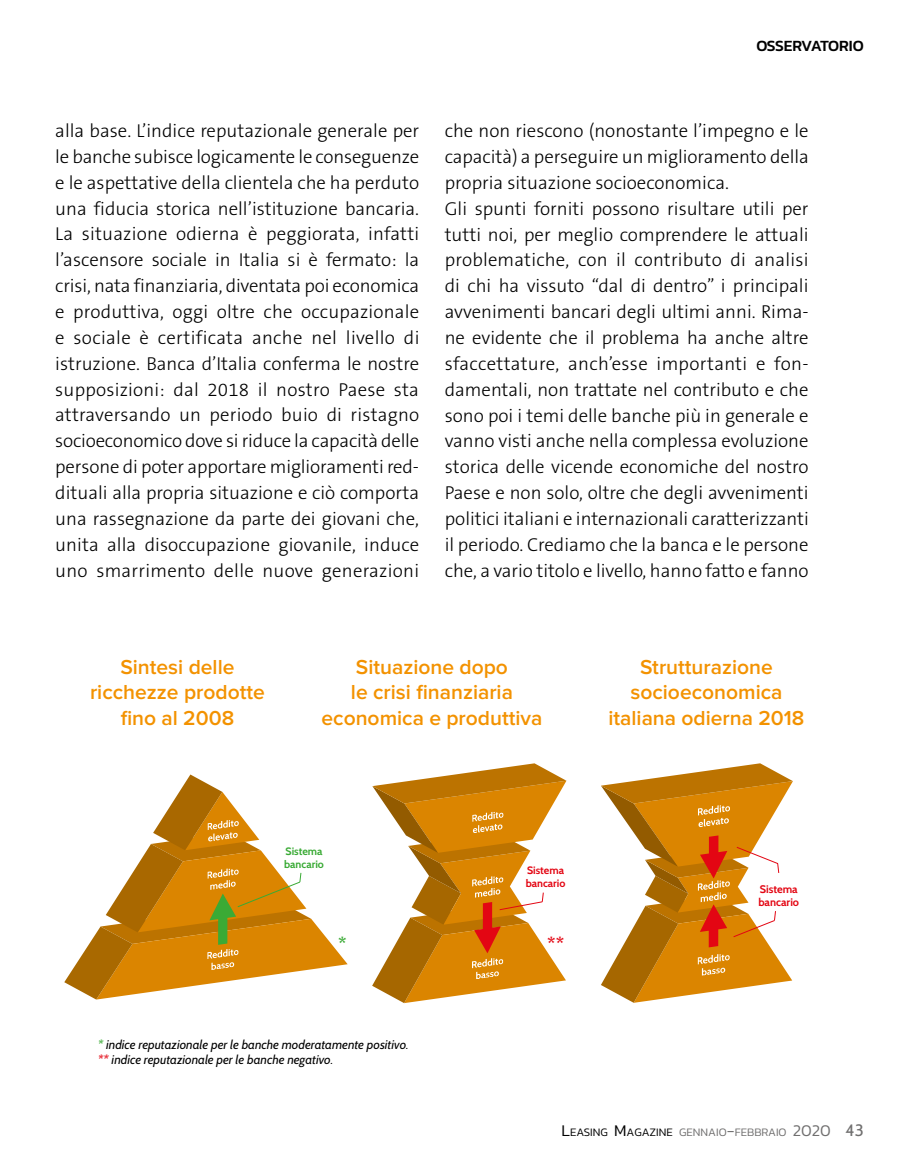
<style>
.page{position:relative;width:915px;height:1170px;background:#fff}
.page>*{position:absolute;margin:0;border:0;box-sizing:border-box;transform-origin:0 0}
.t1{font:600 21px/25.5px "Proxima Nova";color:#f39200;text-align:center}
.t2{font:700 19.2px "Cabin";color:#e30613}
.t3{font:700 19.2px "Cabin";color:#3aaa35}
.t4{font:300 18.75px/25.8px "The Sans B3";color:#000;text-align:justify}
.t5{font:500 15.75px "Kanit";letter-spacing:-.035em;color:#000}
.t6{font:italic 12.6px/15.1px "Cabin";color:#000}
.t7{font:300 11.55px "Kanit";color:#706f6f}
.t8{font:700 10.95px/13.2px "Cabin";color:#e30613}
.t9{font:700 10.65px/12.9px "Cabin";color:#3aaa35}
.t10{font:700 10.65px/12.9px "Cabin";color:#e30613}
.s1{font-weight:700;color:#3aaa35}
.s2{font-weight:700;color:#e30613}
.s3{font-size:16.5px;color:#000}
.s4{color:#000}
.s5{font-size:16.5px}
.s6{font-family:"Cabin";font-weight:400;font-size:16.5px}
</style>
<div class="page">
<svg style="left:64px;top:774px;width:283px;height:225px"></svg>
<svg style="left:372px;top:763px;width:194px;height:240px"></svg>
<svg style="left:601px;top:763px;width:191px;height:239px"></svg>
<p class="t5" style="left:756px;top:34px;width:109px">OSSERVATORIO</p>
<p class="t4" style="left:55px;top:119px;width:365px">alla base. L’indice reputazionale generale per le banche subisce logicamente le conseguenze e le aspettative della clientela che ha perduto una fiducia storica nell’istituzione bancaria.<br>La situazione odierna è peggiorata, infatti l’ascensore sociale in Italia si è fermato: la crisi, nata finanziaria, diventata poi economica e produttiva, oggi oltre che occupazionale e sociale è certificata anche nel livello di istruzione. Banca d’Italia conferma le nostre supposizioni: dal 2018 il nostro Paese sta attraversando un periodo buio di ristagno socioeconomico dove si riduce la capacità delle persone di poter apportare miglioramenti red&shy;dituali alla propria situazione e ciò comporta una rassegnazione da parte dei giovani che, unita alla disoccupazione giovanile, induce uno smarrimento delle nuove generazioni</p>
<p class="t4" style="left:444px;top:119px;width:365px;text-align:left">che non riescono (nonostante l’impegno e le capacità) a perseguire un miglioramento della propria situazione socioeconomica.<br>Gli spunti forniti possono risultare utili per tutti noi, per meglio comprendere le attuali problematiche, con il contributo di analisi di chi ha vissuto “dal di dentro” i principali avvenimenti bancari degli ultimi anni. Rima&shy;ne evidente che il problema ha anche altre sfaccettature, anch’esse importanti e fon&shy;damentali, non trattate nel contributo e che sono poi i temi delle banche più in generale e vanno visti anche nella complessa evoluzione storica delle vicende economiche del nostro Paese e non solo, oltre che degli avvenimenti politici italiani e internazionali caratterizzanti il periodo. Crediamo che la banca e le persone che, a vario titolo e livello, hanno fatto e fanno</p>
<p class="t1" style="left:90px;top:654px;width:176px">Sintesi delle ricchezze prodotte fino al 2008</p>
<p class="t1" style="left:321px;top:654px;width:222px">Situazione dopo<br>le crisi finanziaria economica e produttiva</p>
<p class="t1" style="left:608px;top:654px;width:197px">Strutturazione socioeconomica italiana odierna 2018</p>
<p class="t9" style="left:284px;top:845px;width:41px">Sistema bancario</p>
<p class="t10" style="left:525px;top:864px;width:41px">Sistema bancario</p>
<p class="t3" style="left:338px;top:932px;width:10px">*</p>
<p class="t2" style="left:547px;top:932px;width:19px">**</p>
<p class="t6" style="left:98px;top:1036px;width:312px"><span class="s1">*</span> indice reputazionale per le banche moderatamente positivo. <span class="s2">**</span> indice reputazionale per le banche negativo.</p>
<p class="t8" style="left:758px;top:882px;width:42px">Sistema bancario</p>
<p class="t7" style="left:561px;top:1123px;width:304px"><span class="s3">L</span><span class="s4">EASING</span> <span class="s3">M</span><span class="s4">AGAZINE</span> GENNAIO<span class="s5">-</span>FEBBRAIO <span class="s5">2020</span> <span class="s6">43</span></p>
</div>
